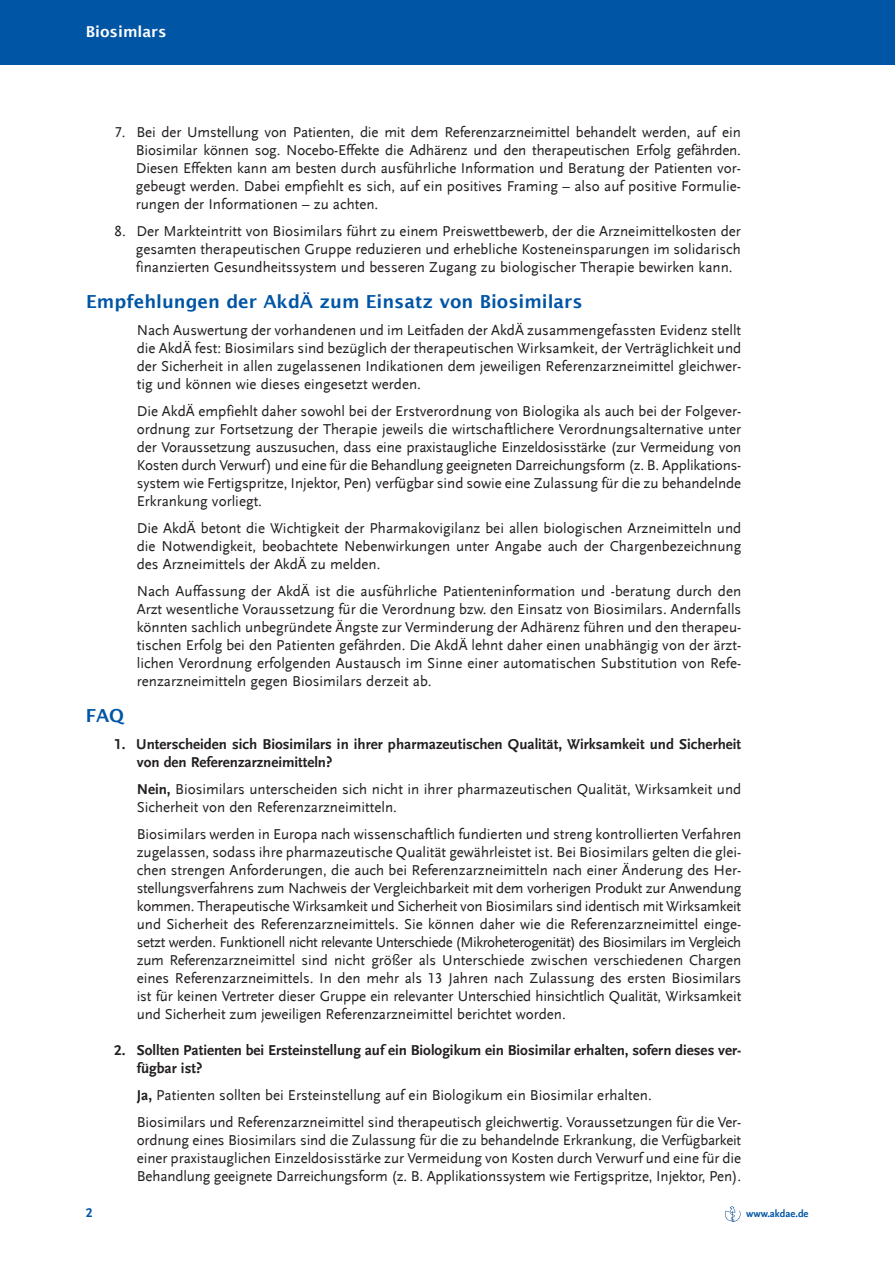
<style>
.page{position:relative;width:895px;height:1264px;background:#fff}
.page>*{position:absolute;margin:0;border:0;box-sizing:border-box;transform-origin:0 0}
.t1{font:600 18px "Lucida Sans";color:#0155a5}
.t2{font:15px/18px "Scala Sans LF";color:#231f20;text-align:justify}
.t3{font:700 15px/18px "Scala Sans LF";color:#231f20}
.t4{font:600 15px "Lucida Sans";color:#fff}
.t5{font:700 13.5px "Scala Sans LF";color:#0155a5}
.t6{font:700 10.5px "Scala Sans LF";color:#0155a5}
.s1{font-weight:700}
</style>
<div class="page">
<div style="left:0;top:0;width:894px;height:65px;background:#0155a5"></div>
<svg style="left:724px;top:1206px;width:16px;height:15px"></svg>
<p class="t4" style="left:86px;top:22px;width:82px">Biosimlars</p>
<p class="t2" style="left:136px;top:123px;width:606px;text-indent:-21px">7. Bei der Umstellung von Patienten, die mit dem Referenzarzneimittel behandelt werden, auf ein Biosimilar können sog. Nocebo-Effekte die Adhärenz und den therapeutischen Erfolg gefährden.<br>Diesen Effekten kann am besten durch ausführliche Information und Beratung der Patienten vor&shy;gebeugt werden. Dabei empfiehlt es sich, auf ein positives Framing – also auf positive Formulie&shy;rungen der Informationen – zu achten.</p>
<p class="t2" style="left:136px;top:222px;width:606px;text-indent:-21px">8. Der Markteintritt von Biosimilars führt zu einem Preiswettbewerb, der die Arzneimittelkosten der gesamten therapeutischen Gruppe reduzieren und erhebliche Kosteneinsparungen im solidarisch finanzierten Gesundheitssystem und besseren Zugang zu biologischer Therapie bewirken kann.</p>
<p class="t1" style="left:86px;top:290px;width:498px">Empfehlungen der AkdÄ zum Einsatz von Biosimilars</p>
<p class="t2" style="left:137px;top:321px;width:606px">Nach Auswertung der vorhandenen und im Leitfaden der AkdÄ zusammengefassten Evi denz stellt die AkdÄ fest: Biosimilars sind bezüglich der therapeutischen Wirksamkeit, der Verträglichkeit und der Sicherheit in allen zugelassenen Indikationen dem je wei ligen Refe renz arzneimittel gleichwer&shy;tig und können wie dieses eingesetzt werden.</p>
<p class="t2" style="left:137px;top:402px;width:606px">Die AkdÄ empfiehlt daher sowohl bei der Erstverordnung von Biologika als auch bei der Folgever&shy;ordnung zur Fortsetzung der Therapie jeweils die wirtschaftlichere Verordnungs alternative unter der Voraussetzung auszusuchen, dass eine praxistaugliche Einzeldosis stärke (zur Vermeidung von Kosten durch Verwurf) und eine für die Behandlung geeigneten Darreichungsform (z. B. Applikations&shy;system wie Fertigspritze, Injektor, Pen) verfügbar sind sowie eine Zulassung für die zu behandelnde Erkrankung vorliegt.</p>
<p class="t2" style="left:137px;top:519px;width:606px">Die AkdÄ betont die Wichtigkeit der Pharmakovigilanz bei allen biologischen Arzneimit teln und die Notwendigkeit, beobachtete Nebenwirkungen unter Angabe auch der Char genbezeichnung des Arzneimittels der AkdÄ zu melden.</p>
<p class="t2" style="left:137px;top:582px;width:606px">Nach Auffassung der AkdÄ ist die ausführliche Patienteninformation und -beratung durch den Arzt wesentliche Voraussetzung für die Verordnung bzw. den Einsatz von Biosimilars. Andernfalls könnten sachlich unbegründete Ängste zur Verminderung der Adhärenz führen und den therapeu&shy;tischen Erfolg bei den Patienten gefährden. Die AkdÄ lehnt daher einen unabhängig von der ärzt&shy;lichen Verordnung erfolgenden Austausch im Sinne einer auto matischen Substitution von Refe&shy;renzarzneimitteln gegen Biosimilars derzeit ab.</p>
<p class="t1" style="left:86px;top:704px;width:40px">FAQ</p>
<p class="t3" style="left:137px;top:735px;width:606px;text-indent:-23px">1. Unterscheiden sich Biosimilars in ihrer pharmazeutischen Qualität, Wirksamkeit und Sicher heit von den Referenzarzneimitteln?</p>
<p class="t2" style="left:137px;top:780px;width:606px"><span class="s1">Nein,</span> Biosimilars unterscheiden sich nicht in ihrer pharmazeutischen Qualität, Wirksamkeit und<br>Sicherheit von den Referenzarzneimitteln.</p>
<p class="t2" style="left:137px;top:825px;width:606px">Biosimilars werden in Europa nach wissenschaftlich fundierten und streng kontrollierten Verfahren zugelassen, sodass ihre pharmazeutische Qualität gewährleistet ist. Bei Biosimilars gelten die glei&shy;chen strengen Anforderungen, die auch bei Referenzarzneimitteln nach einer Änderung des Her&shy;stellungsverfahrens zum Nachweis der Vergleichbarkeit mit dem vorherigen Produkt zur Anwendung kommen. Therapeutische Wirksamkeit und Sicherheit von Biosimilars sind identisch mit Wirksamkeit und Sicherheit des Referenzarzneimittels. Sie können daher wie die Referenzarzneimittel einge&shy;setzt werden. Funktionell nicht relevante Unterschiede (Mikroheterogenität) des Biosimilars im Vergleich zum Referenzarzneimittel sind nicht größer als Unterschiede zwischen verschiedenen Chargen eines Referenzarzneimittels. In den mehr als 13 Jahren nach Zulassung des ersten Biosimilars ist für keinen Vertreter dieser Gruppe ein relevanter Unterschied hinsichtlich Qualität, Wirksamkeit und Sicherheit zum jeweiligen Referenzarz neimittel berichtet worden.</p>
<p class="t3" style="left:137px;top:1041px;width:606px;text-indent:-23px">2. Sollten Patienten bei Ersteinstellung auf ein Biologikum ein Biosimilar erhalten, sofern dieses ver&shy;fügbar ist?</p>
<p class="t2" style="left:137px;top:1082px;width:606px;line-height:27px"><span class="s1">Ja,</span> Patienten sollten bei Ersteinstellung auf ein Biologikum ein Biosimilar erhalten.<br>Biosimilars und Referenzarzneimittel sind therapeutisch gleichwertig. Voraussetzungen für die Ver-</p>
<p class="t2" style="left:137px;top:1131px;width:606px">ordnung eines Biosimilars sind die Zulassung für die zu behandelnde Erkrankung, die Verfügbarkeit einer praxistauglichen Einzeldosisstärke zur Vermei dung von Kosten durch Verwurf und eine für die Behandlung geeignete Darreichungs form (z. B. Applikationssystem wie Fertigspritze, Injektor, Pen).</p>
<p class="t5" style="left:86px;top:1205px;width:8px">2</p>
<p class="t6" style="left:746px;top:1208px;width:64px">www.akdae.de</p>
</div>
